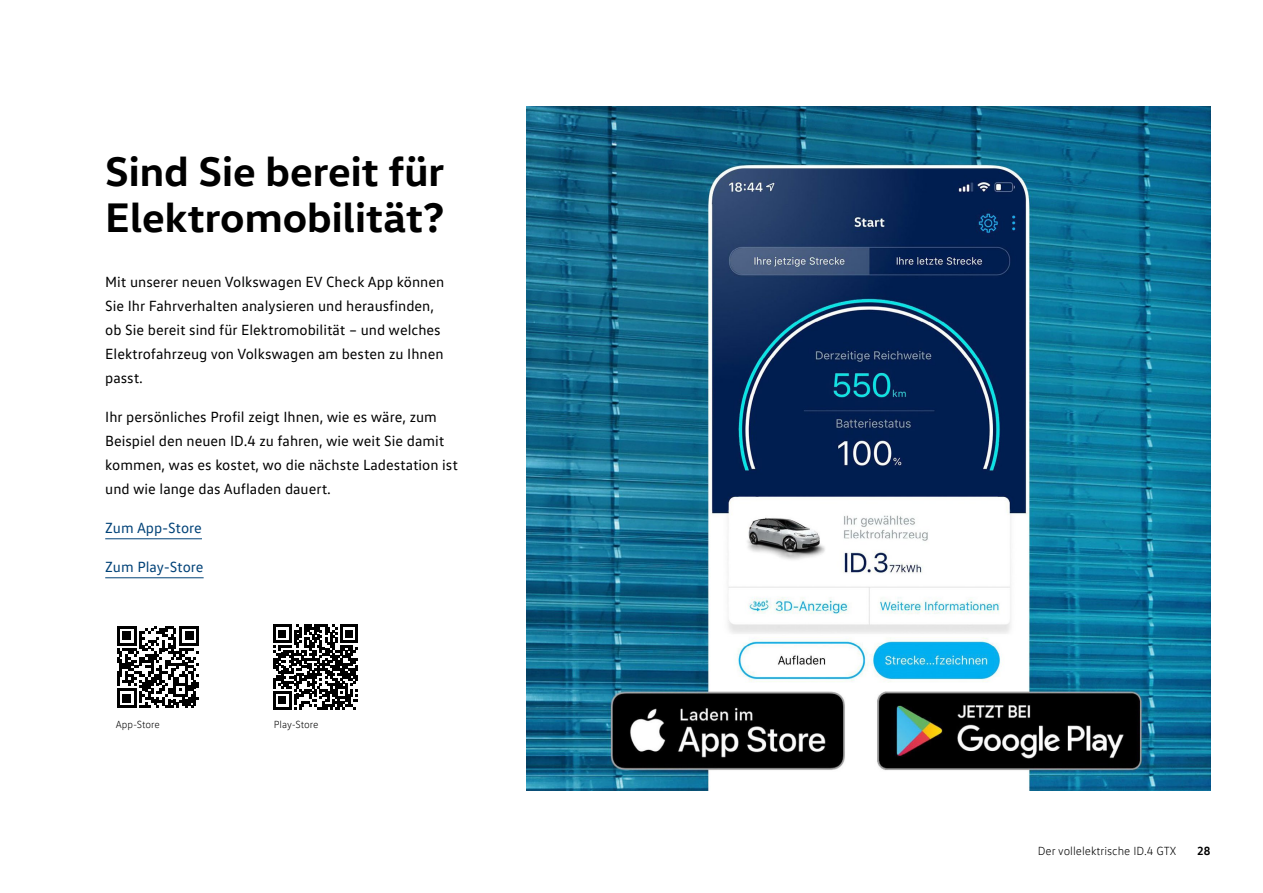
<style>
.page{position:relative;width:1263px;height:893px;background:#fff}
.page>*{position:absolute;margin:0;border:0;box-sizing:border-box;transform-origin:0 0}
.t1{font:700 42px/46.2px "VW Head";color:#000}
.t2{font:15px/24px "VW Text";color:#000}
.t3{font:15px "VW Text";color:#004278}
.t4{font:300 12px "VW Text";color:#000}
.t5{font:700 12px "VW Text";color:#000}
.t6{font:300 10.5px "VW Text";color:#000}
</style>
<div class="page">
<hr style="left:105px;top:538px;width:97px;height:1px;background:#004278">
<hr style="left:105px;top:577px;width:99px;height:1px;background:#004278">
<img style="left:526px;top:106px;width:684px;height:684px">
<svg style="left:117px;top:626px;width:82px;height:82px"></svg>
<svg style="left:273px;top:625px;width:85px;height:84px"></svg>
<h1 class="t1" style="left:105px;top:147px;width:341px">Sind Sie bereit für<br>Elektromobilität?</h1>
<p class="t2" style="left:105px;top:269px;width:340px">Mit unserer neuen Volkswagen EV Check App können Sie Ihr Fahrverhalten analysieren und herausfinden, ob Sie bereit sind für Elektromobilität – und welches Elektrofahrzeug von Volkswagen am besten zu Ihnen passt.</p>
<p class="t2" style="left:105px;top:404px;width:354px">Ihr persönliches Profil zeigt Ihnen, wie es wäre, zum Beispiel den neuen ID.4 zu fahren, wie weit Sie damit kommen, was es kostet, wo die nächste Ladestation ist und wie lange das Aufladen dauert.</p>
<p class="t3" style="left:105px;top:518px;width:98px">Zum App-Store</p>
<p class="t3" style="left:105px;top:557px;width:100px">Zum Play-Store</p>
<p class="t6" style="left:116px;top:718px;width:45px">App-Store</p>
<p class="t6" style="left:274px;top:718px;width:46px">Play-Store</p>
<p class="t4" style="left:1038px;top:843px;width:140px">Der vollelektrische ID.4 GTX</p>
<p class="t5" style="left:1197px;top:843px;width:15px">28</p>
</div>
